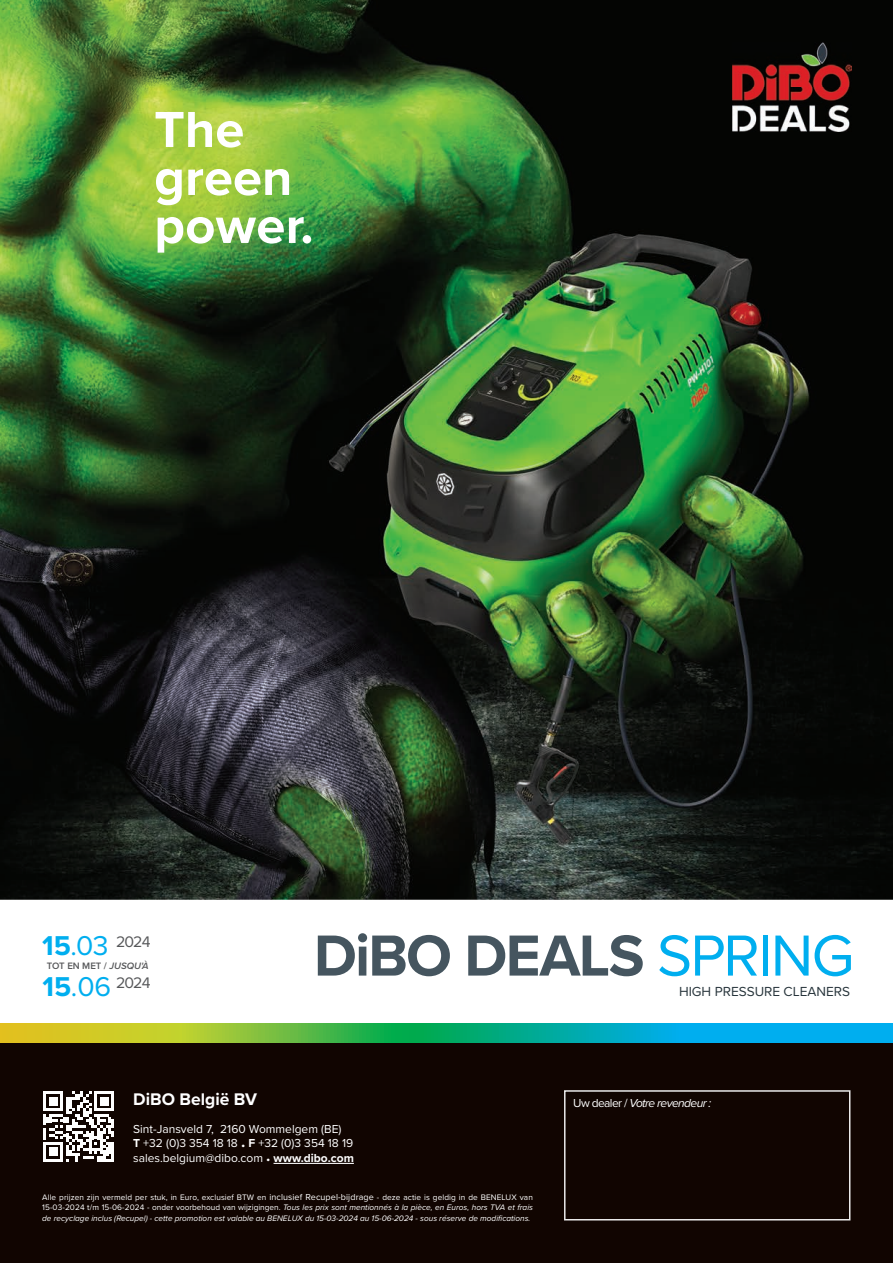
<style>
.page{position:relative;width:893px;height:1263px;background:#fff}
.page>*{position:absolute;margin:0;border:0;box-sizing:border-box;transform-origin:0 0}
.t1{font:700 60px "Proxima Nova";letter-spacing:-.03em;color:#45555f}
.t2{font:700 52.5px/48px "Proxima Nova";color:#fff}
.t3{font:28.2px/40.5px "Proxima Nova";color:#00aeef}
.t4{font:700 17.4px "Proxima Nova";color:#fff}
.t5{font:15.9px "Proxima Nova";color:#57585a}
.t6{font:13.65px "Proxima Nova";color:#27343b}
.t7{font:12px/14.4px "Proxima Nova";color:#fff}
.t8{font:italic 12px "Proxima Nova";letter-spacing:-.05em;color:#fff}
.t9{font:600 9.6px "Proxima Nova";color:#57585a}
.t10{font:italic 8.25px/10.5px "Proxima Nova";color:#fff;text-align:justify}
.s1{font-weight:700}
.s2{font-style:italic}
.s3{font-weight:400;color:#00aeef}
.s4{font-style:normal}
.s5{font-style:normal;font-size:9px}
</style>
<div class="page">
<div style="left:0;top:1042px;width:893px;height:221px;background:#110501"></div>
<div style="left:564px;top:1090px;width:286px;height:130px;border:2px solid #eaeaea"></div>
<img style="left:0;top:0;width:893px;height:900px">
<svg style="left:0;top:1024px;width:893px;height:19px;background:#43b680"></svg>
<img style="left:733px;top:42px;width:118px;height:90px">
<hr style="left:274px;top:1163px;width:80px;height:1px;background:#fff">
<svg style="left:44px;top:1091px;width:70px;height:71px"></svg>
<h2 class="t2" style="left:154px;top:104px;width:161px">The green power.</h2>
<h3 class="t3" style="left:42px;top:924px;width:71px"><span class="s1">15</span>.03<br><span class="s1">15</span>.06</h3>
<h3 class="t5" style="left:116px;top:930px;width:36px">2024</h3>
<p class="t9" style="left:47px;top:958px;width:103px">TOT EN MET / <span class="s2">JUSQU'À</span></p>
<h3 class="t5" style="left:116px;top:970px;width:36px">2024</h3>
<h1 class="t1" style="left:314px;top:911px;width:542px">DiBO DEALS <span class="s3">SPRING</span></h1>
<h3 class="t6" style="left:679px;top:981px;width:173px">HIGH PRESSURE CLEANERS</h3>
<h3 class="t4" style="left:133px;top:1086px;width:125px">DiBO België BV</h3>
<h3 class="t8" style="left:573px;top:1093px;width:140px"><span class="s4">Uw dealer /</span> Votre revendeur :</h3>
<h3 class="t7" style="left:133px;top:1121px;width:222px">Sint-Jansveld 7, 2160 Wommelgem (BE)<br><span class="s1">T</span> +32 (0)3 354 18 18 • <span class="s1">F</span> +32 (0)3 354 18 19 sales.belgium@dibo.com • <span class="s1">www.dibo.com</span></h3>
<p class="t10" style="left:42px;top:1191px;width:492px"><span class="s4">Alle prijzen zijn vermeld per stuk, in Euro, exclusief BTW en</span> <span class="s5">inclusief Recupel-bijdrage</span> <span class="s4">- deze actie is geldig in de BENELUX van 15-03-2024 t/m 15-06-2024 - onder voorbehoud van wijzigingen.</span> Tous les prix sont mentionnés à la pièce, en Euros, hors TVA et frais de recyclage inclus (Recupel) - cette promotion est valable au BENELUX du 15-03-2024 au 15-06-2024 - sous réserve de modifications.</p>
</div>
